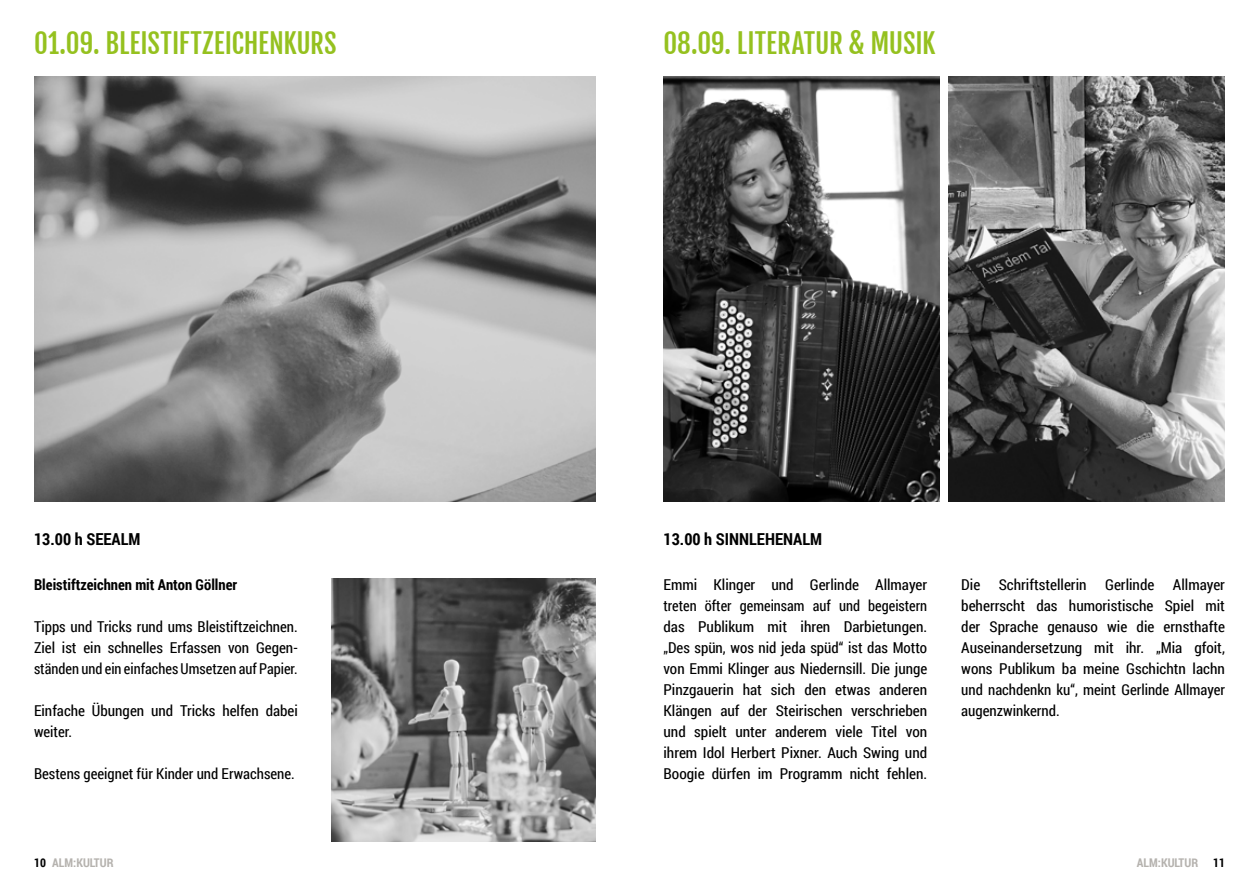
<style>
.page{position:relative;width:1259px;height:893px;background:#fff}
.page>*{position:absolute;margin:0;border:0;box-sizing:border-box;transform-origin:0 0}
.t1{font:27px "Fjalla One";color:#95c11f}
.t2{font:700 16.5px "Roboto Condensed";color:#000}
.t3{font:15px/21px "Roboto Condensed";color:#000;text-align:justify}
.t4{font:700 15px "Roboto Condensed";color:#000}
.t5{font:700 12px "Roboto Condensed";color:#b5b2ae}
.s1{color:#000}
</style>
<div class="page">
<img style="left:34px;top:77px;width:561px;height:425px">
<img style="left:948px;top:77px;width:277px;height:425px">
<img style="left:663px;top:77px;width:277px;height:425px">
<img style="left:332px;top:578px;width:263px;height:264px">
<h1 class="t1" style="left:34px;top:26px;width:304px">01.09. BLEISTIFTZEICHENKURS</h1>
<h1 class="t1" style="left:663px;top:26px;width:273px">08.09. LITERATUR &amp; MUSIK</h1>
<p class="t2" style="left:34px;top:527px;width:108px">13.00 h SEEALM</p>
<p class="t2" style="left:663px;top:527px;width:160px">13.00 h SINNLEHENALM</p>
<p class="t4" style="left:34px;top:574px;width:205px">Bleistiftzeichnen mit Anton Göllner</p>
<p class="t3" style="left:34px;top:615px;width:265px">Tipps und Tricks rund ums Bleistiftzeichnen.<br>Ziel ist ein schnelles Erfassen von Gegen&shy;ständen und ein einfaches Umsetzen auf Papier.</p>
<p class="t3" style="left:34px;top:699px;width:265px">Einfache Übungen und Tricks helfen dabei weiter.</p>
<p class="t3" style="left:34px;top:762px;width:262px">Bestens geeignet für Kinder und Erwachsene.</p>
<p class="t3" style="left:663px;top:573px;width:265px">Emmi Klinger und Gerlinde Allmayer treten öfter gemeinsam auf und begeistern das Publikum mit ihren Darbietungen. „Des spün, wos nid jeda spüd“ ist das Motto von Emmi Klinger aus Niedernsill. Die junge Pinzgauerin hat sich den etwas anderen Klängen auf der Steirischen verschrieben und spielt unter anderem viele Titel von ihrem Idol Herbert Pixner. Auch Swing und Boogie dürfen im Programm nicht fehlen.</p>
<p class="t3" style="left:961px;top:573px;width:265px">Die Schriftstellerin Gerlinde Allmayer beherrscht das humoristische Spiel mit der Sprache genauso wie die ernsthafte Auseinandersetzung mit ihr. „Mia gfoit, wons Publikum ba meine Gschichtn lachn und nachdenkn ku“, meint Gerlinde Allmayer augenzwinkernd.</p>
<p class="t5" style="left:34px;top:855px;width:81px"><span class="s1">10</span> ALM:KULTUR</p>
<p class="t5" style="left:1137px;top:855px;width:89px">ALM:KULTUR <span class="s1">11</span></p>
</div>
